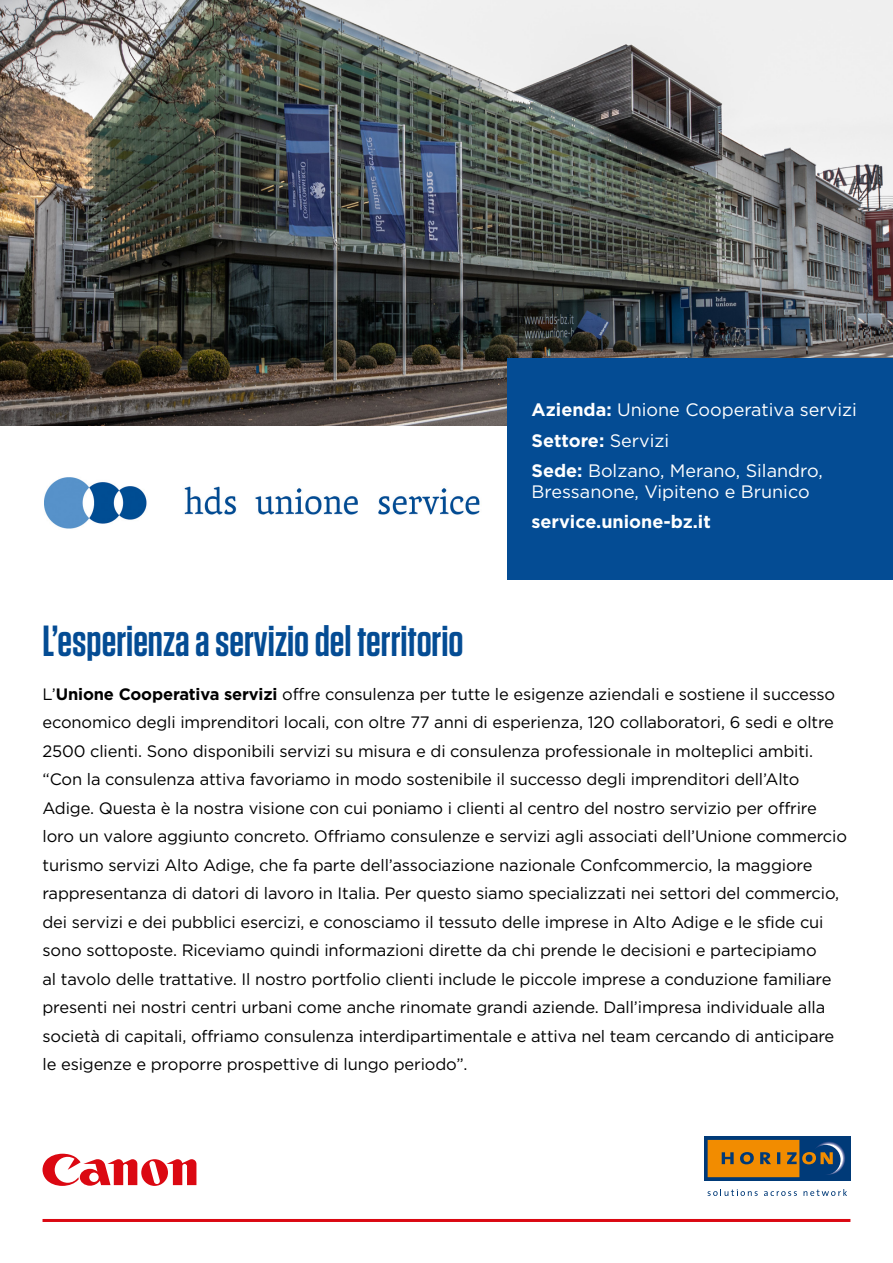
<style>
.page{position:relative;width:893px;height:1263px;background:#fff}
.page>*{position:absolute;margin:0;border:0;box-sizing:border-box;transform-origin:0 0}
.t1{font:600 43.5px "Tungsten";color:#044c94}
.t2{font:18px/30.2px "Gotham";color:#fff}
.t3{font:700 18px "Gotham";color:#fff}
.t4{font:16.5px/28.5px "Gotham";letter-spacing:-.01em;color:#000}
.s1{font-weight:700}
</style>
<div class="page">
<img style="left:0;top:0;width:893px;height:426px">
<div style="left:507px;top:358px;width:386px;height:222px;background:#044c94"></div>
<svg style="left:704px;top:1137px;width:146px;height:44px;background:#063c74"></svg>
<svg style="left:811px;top:1141px;width:34px;height:34px"></svg>
<div style="left:810px;top:1145px;width:30px;height:30px;background:#003a78;border-radius:50%"></div>
<svg style="left:708px;top:1189px;width:50px;height:7px"></svg>
<svg style="left:803px;top:1189px;width:44px;height:7px"></svg>
<svg style="left:764px;top:1191px;width:33px;height:5px"></svg>
<svg style="left:708px;top:1140px;width:125px;height:37px;background:#a87325"></svg>
<svg style="left:43px;top:1154px;width:153px;height:32px"></svg>
<hr style="left:43px;top:1219px;width:807px;height:3px;background:#db0812">
<img style="left:44px;top:477px;width:436px;height:52px">
<p class="t2" style="left:531px;top:395px;width:327px"><span class="s1">Azienda:</span> Unione Cooperativa servizi<br><span class="s1">Settore:</span> Servizi<br><span class="s1">Sede:</span> Bolzano, Merano, Silandro,</p>
<p class="t2" style="left:531px;top:476px;width:280px">Bressanone, Vipiteno e Brunico</p>
<p class="t3" style="left:531px;top:510px;width:181px">service.unione-bz.it</p>
<h1 class="t1" style="left:43px;top:618px;width:423px">L’esperienza a servizio del territorio</h1>
<p class="t4" style="left:43px;top:679px;width:806px">L’<span class="s1">Unione Cooperativa servizi</span> offre consulenza per tutte le esigenze aziendali e sostiene il successo economico degli imprenditori locali, con oltre 77 anni di esperienza, 120 collaboratori, 6 sedi e oltre 2500 clienti. Sono disponibili servizi su misura e di consulenza professionale in molteplici ambiti. “Con la consulenza attiva favoriamo in modo sostenibile il successo degli imprenditori dell’Alto Adige. Questa è la nostra visione con cui poniamo i clienti al centro del nostro servizio per offrire loro un valore aggiunto concreto. Offriamo consulenze e servizi agli associati dell’Unione commercio turismo servizi Alto Adige, che fa parte dell’associazione nazionale Confcommercio, la maggiore rappresentanza di datori di lavoro in Italia. Per questo siamo specializzati nei settori del commercio, dei servizi e dei pubblici esercizi, e conosciamo il tessuto delle imprese in Alto Adige e le sfide cui sono sottoposte. Riceviamo quindi informazioni dirette da chi prende le decisioni e partecipiamo<br>al tavolo delle trattative. Il nostro portfolio clienti include le piccole imprese a conduzione familiare presenti nei nostri centri urbani come anche rinomate grandi aziende. Dall’impresa individuale alla società di capitali, offriamo consulenza interdipartimentale e attiva nel team cercando di anticipare le esigenze e proporre prospettive di lungo periodo”.</p>
</div>
